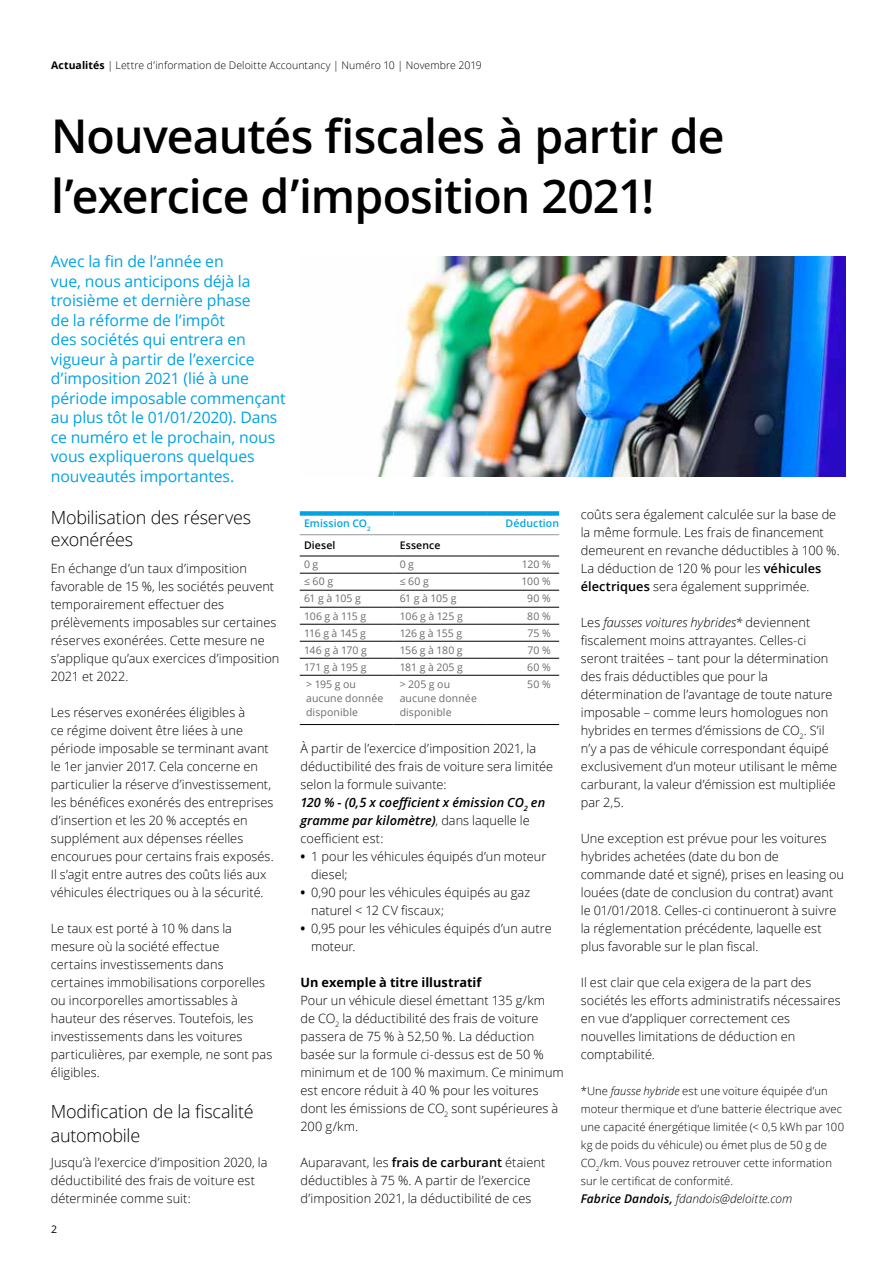
<style>
.page{position:relative;width:893px;height:1263px;background:#fff}
.page>*{position:absolute;margin:0;border:0;box-sizing:border-box;transform-origin:0 0}
.t1{font:600 46.5px/60px "Open Sans";letter-spacing:-.02em;color:#000}
.t2{font:300 18px/22.5px "Open Sans";letter-spacing:-.015em;color:#000}
.t3{font:15.75px/19.5px "Open Sans";letter-spacing:-.005em;color:#00a3e2}
.t4{font:300 12.75px/18px "Open Sans";letter-spacing:.005em;color:#000}
.t5{font:700 12.75px "Open Sans";color:#000}
.t6{font:italic 300 12px "Open Sans";color:#000}
.t7{font:300 11.25px/18px "Open Sans";letter-spacing:.01em;color:#000}
.t8{font:10.5px/14.2px "Open Sans";letter-spacing:.01em;color:#6a6c71}
.t9{font:300 10.5px "Open Sans";letter-spacing:.01em;color:#000}
.t10{font:600 10.5px "Open Sans";letter-spacing:.01em;color:#00a3e2}
.t11{font:600 10.5px "Open Sans";letter-spacing:.015em;color:#000}
.t12{font:10.5px "Open Sans";color:#000}
.s1{font-weight:700}
.s2{font-weight:600;font-style:italic}
.s3{font-weight:600}
.s4{font-style:italic}
</style>
<div class="page">
<hr style="left:300px;top:724px;width:93px;height:1px;background:#000">
<hr style="left:393px;top:724px;width:94px;height:1px;background:#000">
<hr style="left:487px;top:724px;width:72px;height:1px;background:#000">
<div style="left:300px;top:511px;width:93px;height:5px;background:#00a3e2"></div>
<div style="left:393px;top:511px;width:94px;height:5px;background:#00a3e2"></div>
<div style="left:487px;top:511px;width:72px;height:5px;background:#00a3e2"></div>
<hr style="left:300px;top:534px;width:93px;height:1px;background:#94969a">
<hr style="left:393px;top:534px;width:94px;height:1px;background:#94969a">
<hr style="left:487px;top:534px;width:72px;height:1px;background:#94969a">
<hr style="left:300px;top:573px;width:93px;height:1px;background:#000">
<hr style="left:393px;top:573px;width:94px;height:1px;background:#000">
<hr style="left:487px;top:573px;width:72px;height:1px;background:#000">
<hr style="left:300px;top:590px;width:93px;height:1px;background:#000">
<hr style="left:393px;top:590px;width:94px;height:1px;background:#000">
<hr style="left:487px;top:590px;width:72px;height:1px;background:#000">
<hr style="left:300px;top:607px;width:93px;height:1px;background:#000">
<hr style="left:393px;top:607px;width:94px;height:1px;background:#000">
<hr style="left:487px;top:607px;width:72px;height:1px;background:#000">
<hr style="left:300px;top:624px;width:93px;height:1px;background:#000">
<hr style="left:393px;top:624px;width:94px;height:1px;background:#000">
<hr style="left:487px;top:624px;width:72px;height:1px;background:#000">
<hr style="left:300px;top:641px;width:93px;height:1px;background:#000">
<hr style="left:393px;top:641px;width:94px;height:1px;background:#000">
<hr style="left:487px;top:641px;width:72px;height:1px;background:#000">
<hr style="left:300px;top:658px;width:93px;height:1px;background:#000">
<hr style="left:393px;top:658px;width:94px;height:1px;background:#000">
<hr style="left:487px;top:658px;width:72px;height:1px;background:#000">
<hr style="left:300px;top:675px;width:93px;height:1px;background:#000">
<hr style="left:393px;top:675px;width:94px;height:1px;background:#000">
<hr style="left:487px;top:675px;width:72px;height:1px;background:#000">
<hr style="left:300px;top:556px;width:93px;height:1px;background:#000">
<hr style="left:393px;top:556px;width:94px;height:1px;background:#000">
<hr style="left:487px;top:556px;width:72px;height:1px;background:#000">
<img style="left:377px;top:257px;width:468px;height:220px">
<p class="t9" style="left:51px;top:58px;width:432px"><span class="s1">Actualités</span> | Lettre d’information de Deloitte Accountancy | Numéro 10 | Novembre 2019</p>
<h1 class="t1" style="left:51px;top:105px;width:675px">Nouveautés fiscales à partir de l’exercice d’imposition 2021!</h1>
<p class="t3" style="left:51px;top:251px;width:236px">Avec la fin de l’année en<br>vue, nous anticipons déjà la troisième et dernière phase<br>de la réforme de l’impôt<br>des sociétés qui entrera en vigueur à partir de l’exercice d’imposition 2021 (lié à une période imposable commençant au plus tôt le 01/01/2020). Dans ce numéro et le prochain, nous vous expliquerons quelques nouveautés importantes.</p>
<h2 class="t2" style="left:51px;top:505px;width:202px">Mobilisation des réserves exonérées</h2>
<p class="t4" style="left:51px;top:559px;width:230px">En échange d’un taux d’imposition favorable de 15 %, les sociétés peuvent temporairement effectuer des prélèvements imposables sur certaines réserves exonérées. Cette mesure ne s’applique qu’aux exercices d’imposition 2021 et 2022.</p>
<p class="t4" style="left:51px;top:703px;width:224px">Les réserves exonérées éligibles à<br>ce régime doivent être liées à une période imposable se terminant avant le 1er janvier 2017. Cela concerne en particulier la réserve d’investissement, les bénéfices exonérés des entreprises d’insertion et les 20 % acceptés en supplément aux dépenses réelles encourues pour certains frais exposés.<br>Il s’agit entre autres des coûts liés aux véhicules électriques ou à la sécurité.</p>
<p class="t4" style="left:51px;top:919px;width:223px">Le taux est porté à 10 % dans la mesure où la société effectue<br>certains investissements dans certaines immobilisations corporelles ou incorporelles amortissables à hauteur des réserves. Toutefois, les investissements dans les voitures particulières, par exemple, ne sont pas éligibles.</p>
<h2 class="t2" style="left:51px;top:1099px;width:204px;line-height:24px">Modification de la fiscalité automobile</h2>
<p class="t4" style="left:51px;top:1153px;width:218px">Jusqu’à l’exercice d’imposition 2020, la déductibilité des frais de voiture est déterminée comme suit:</p>
<p class="t12" style="left:51px;top:1222px;width:8px">2</p>
<p class="t10" style="left:304px;top:516px;width:68px">Emission CO<sub>2</sub></p>
<p class="t10" style="left:506px;top:516px;width:55px">Déduction</p>
<p class="t11" style="left:304px;top:538px;width:33px">Diesel</p>
<p class="t11" style="left:400px;top:538px;width:42px">Essence</p>
<p class="t8" style="left:304px;top:557px;width:16px">0 g</p>
<p class="t8" style="left:400px;top:557px;width:16px">0 g</p>
<p class="t8" style="left:522px;top:557px;width:30px">120 %</p>
<p class="t8" style="left:304px;top:574px;width:31px">≤ 60 g</p>
<p class="t8" style="left:400px;top:574px;width:31px">≤ 60 g</p>
<p class="t8" style="left:521px;top:574px;width:31px">100 %</p>
<p class="t8" style="left:304px;top:591px;width:58px">61 g à 105 g</p>
<p class="t8" style="left:400px;top:591px;width:58px">61 g à 105 g</p>
<p class="t8" style="left:527px;top:591px;width:25px">90 %</p>
<p class="t8" style="left:304px;top:608px;width:64px">106 g à 115 g</p>
<p class="t8" style="left:400px;top:608px;width:65px">106 g à 125 g</p>
<p class="t8" style="left:527px;top:608px;width:25px">80 %</p>
<p class="t8" style="left:304px;top:625px;width:63px">116 g à 145 g</p>
<p class="t8" style="left:400px;top:625px;width:64px">126 g à 155 g</p>
<p class="t8" style="left:527px;top:625px;width:25px">75 %</p>
<p class="t8" style="left:304px;top:642px;width:64px">146 g à 170 g</p>
<p class="t8" style="left:400px;top:642px;width:64px">156 g à 180 g</p>
<p class="t8" style="left:527px;top:642px;width:25px">70 %</p>
<p class="t8" style="left:304px;top:659px;width:64px">171 g à 195 g</p>
<p class="t8" style="left:400px;top:659px;width:65px">181 g à 205 g</p>
<p class="t8" style="left:527px;top:659px;width:25px">60 %</p>
<p class="t8" style="left:306px;top:676px;width:79px">&gt; 195 g ou aucune donnée disponible</p>
<p class="t8" style="left:400px;top:676px;width:79px">&gt; 205 g ou aucune donnée disponible</p>
<p class="t8" style="left:527px;top:676px;width:25px">50 %</p>
<p class="t4" style="left:300px;top:739px;width:254px">À partir de l’exercice d’imposition 2021, la déductibilité des frais de voiture sera limitée selon la formule suivante:<br><span class="s2">120 % - (0,5 x coefficient x émission CO</span><sub>2</sub> <span class="s2">en gramme par kilomètre)</span>, dans laquelle le coefficient est:</p>
<p class="t4" style="left:311px;top:847px;width:237px;text-indent:-11px"><span class="s1">•</span> 1 pour les véhicules équipés d’un moteur diesel;</p>
<p class="t4" style="left:311px;top:883px;width:221px;text-indent:-11px"><span class="s1">•</span> 0,90 pour les véhicules équipés au gaz naturel &lt; 12 CV fiscaux;</p>
<p class="t4" style="left:311px;top:919px;width:242px;text-indent:-11px"><span class="s1">•</span> 0,95 pour les véhicules équipés d’un autre moteur.</p>
<p class="t5" style="left:300px;top:973px;width:182px">Un exemple à titre illustratif</p>
<p class="t4" style="left:300px;top:991px;width:265px">Pour un véhicule diesel émettant 135 g/km<br>de CO<sub>2</sub> la déductibilité des frais de voiture passera de 75 % à 52,50 %. La déduction basée sur la formule ci-dessus est de 50 % minimum et de 100 % maximum. Ce minimum est encore réduit à 40 % pour les voitures dont les émissions de CO<sub>2</sub> sont supérieures à 200 g/km.</p>
<p class="t4" style="left:300px;top:1153px;width:246px">Auparavant, les <span class="s3">frais de carburant</span> étaient déductibles à 75 %. A partir de l’exercice d’imposition 2021, la déductibilité de ces</p>
<p class="t4" style="left:581px;top:505px;width:261px">coûts sera également calculée sur la base de la même formule. Les frais de financement demeurent en revanche déductibles à 100 %.<br>La déduction de 120 % pour les <span class="s3">véhicules électriques</span> sera également supprimée.</p>
<p class="t4" style="left:581px;top:613px;width:258px">Les <span class="s4">fausses voitures hybrides*</span> deviennent fiscalement moins attrayantes. Celles-ci seront traitées – tant pour la détermination des frais déductibles que pour la détermination de l’avantage de toute nature imposable – comme leurs homologues non hybrides en termes d’émissions de CO<sub>2</sub>. S’il n’y a pas de véhicule correspondant équipé exclusivement d’un moteur utilisant le même carburant, la valeur d’émission est multipliée par 2,5.</p>
<p class="t4" style="left:581px;top:829px;width:265px">Une exception est prévue pour les voitures hybrides achetées (date du bon de commande daté et signé), prises en leasing ou louées (date de conclusion du contrat) avant le 01/01/2018. Celles-ci continueront à suivre la réglementation précédente, laquelle est plus favorable sur le plan fiscal.</p>
<p class="t4" style="left:581px;top:973px;width:261px">Il est clair que cela exigera de la part des sociétés les efforts administratifs nécessaires en vue d’appliquer correctement ces nouvelles limitations de déduction en comptabilité.</p>
<p class="t7" style="left:581px;top:1082px;width:265px">*Une <span class="s4">fausse hybride</span> est une voiture équipée d’un moteur thermique et d’une batterie électrique avec une capacité énergétique limitée (&lt; 0,5 kWh par 100 kg de poids du véhicule) ou émet plus de 50 g de CO<sub>2</sub>/km. Vous pouvez retrouver cette information sur le certificat de conformité.</p>
<p class="t6" style="left:581px;top:1190px;width:213px"><span class="s3">Fabrice Dandois,</span> fdandois@deloitte.com</p>
</div>
